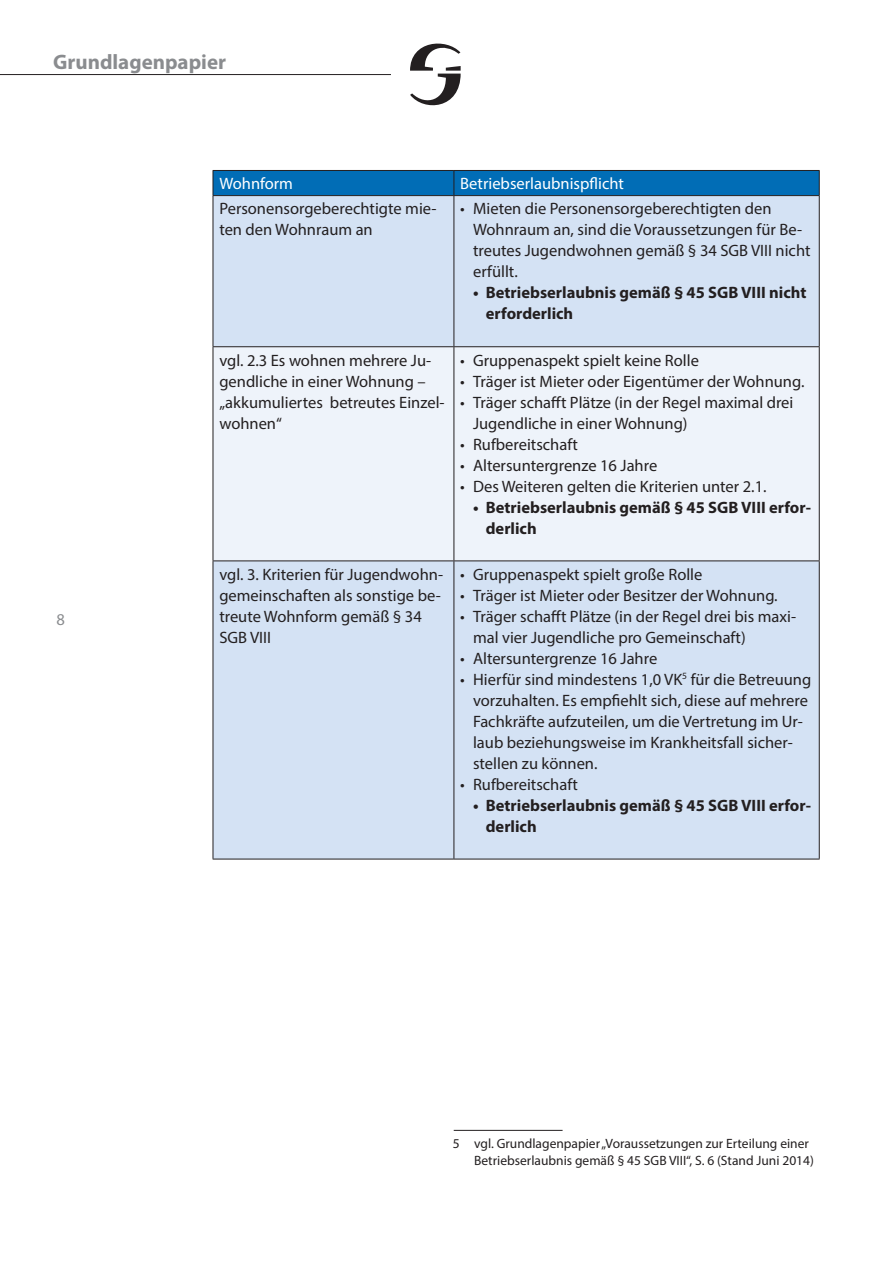
<style>
.page{position:relative;width:893px;height:1263px;background:#fff}
.page>*{position:absolute;margin:0;border:0;box-sizing:border-box;transform-origin:0 0}
.t1{font:700 21px "Myriad Pro";color:#8a8c8f}
.Tabelle{font:16.5px/21px "Myriad Pro";color:#231f20}
.t2{font:700 16.5px/21px "Myriad Pro";color:#231f20}
.Tabelle-2{font:16.5px "Myriad Pro";color:#fff}
.t3{font:16.5px "Myriad Pro";color:#8a8c8f}
.Fußnotentext{font:13.5px/16.5px "Myriad Pro";color:#231f20}
</style>
<div class="page">
<svg style="left:410px;top:44px;width:51px;height:61px"></svg>
<hr style="left:0;top:74px;width:391px;height:1px;background:#231f20">
<div style="left:214px;top:196px;width:605px;height:663px;background:#d4e2f4"></div>
<div style="left:214px;top:347px;width:605px;height:213px;background:#eef3fa"></div>
<hr style="left:213px;top:346px;width:241px;height:1px;background:#231f20">
<hr style="left:454px;top:346px;width:366px;height:1px;background:#231f20">
<hr style="left:213px;top:560px;width:241px;height:1px;background:#231f20">
<hr style="left:454px;top:560px;width:366px;height:1px;background:#231f20">
<hr style="left:213px;top:859px;width:241px;height:1px;background:#231f20">
<hr style="left:454px;top:859px;width:366px;height:1px;background:#231f20">
<hr style="left:213px;top:196px;width:1px;height:150px;background:#231f20">
<hr style="left:213px;top:347px;width:1px;height:213px;background:#231f20">
<hr style="left:213px;top:561px;width:1px;height:298px;background:#231f20">
<svg style="left:213px;top:170px;width:607px;height:26px;background:#0467aa"></svg>
<hr style="left:454px;top:196px;width:1px;height:150px;background:#231f20">
<hr style="left:819px;top:196px;width:1px;height:150px;background:#231f20">
<hr style="left:454px;top:347px;width:1px;height:213px;background:#231f20">
<hr style="left:819px;top:347px;width:1px;height:213px;background:#231f20">
<hr style="left:454px;top:561px;width:1px;height:298px;background:#231f20">
<hr style="left:819px;top:561px;width:1px;height:298px;background:#231f20">
<hr style="left:454px;top:1130px;width:109px;height:1px;background:#231f20">
<p class="t1" style="left:53px;top:48px;width:174px">Grundlagenpapier</p>
<p class="t3" style="left:56px;top:609px;width:10px">8</p>
<p class="Tabelle-2" style="left:219px;top:173px;width:75px">Wohnform</p>
<p class="Tabelle-2" style="left:460px;top:173px;width:165px">Betriebserlaubnispflicht</p>
<p class="Tabelle" style="left:219px;top:198px;width:219px">Personensorgeberechtigte mie&shy;ten den Wohnraum an</p>
<p class="Tabelle" style="left:473px;top:198px;width:339px;text-indent:-13px">• Mieten die Personensorgeberechtigten den Wohnraum an, sind die Voraussetzungen für Be&shy;treutes Jugendwohnen gemäß § 34 SGB VIII nicht erfüllt.</p>
<p class="t2" style="left:486px;top:282px;width:322px;text-indent:-13px">• Betriebserlaubnis gemäß § 45 SGB VIII nicht erforderlich</p>
<p class="Tabelle" style="left:219px;top:349px;width:227px">vgl. 2.3 Es wohnen mehrere Ju&shy;gendliche in einer Wohnung – „akkumuliertes betreutes Einzel&shy;wohnen“</p>
<p class="Tabelle" style="left:460px;top:349px;width:240px">• Gruppenaspekt spielt keine Rolle</p>
<p class="Tabelle" style="left:460px;top:370px;width:346px">• Träger ist Mieter oder Eigentümer der Wohnung.</p>
<p class="Tabelle" style="left:473px;top:391px;width:322px;text-indent:-13px">• Träger schafft Plätze (in der Regel maximal drei<br>Jugendliche in einer Wohnung)</p>
<p class="Tabelle" style="left:460px;top:433px;width:119px">• Rufbereitschaft</p>
<p class="Tabelle" style="left:460px;top:454px;width:198px">• Altersuntergrenze 16 Jahre</p>
<p class="Tabelle" style="left:460px;top:475px;width:308px">• Des Weiteren gelten die Kriterien unter 2.1.</p>
<p class="t2" style="left:486px;top:496px;width:327px;text-indent:-13px">• Betriebserlaubnis gemäß § 45 SGB VIII erfor&shy;derlich</p>
<p class="Tabelle" style="left:219px;top:563px;width:225px">vgl. 3. Kriterien für Jugendwohn&shy;gemeinschaften als sonstige be&shy;treute Wohnform gemäß § 34<br>SGB VIII</p>
<p class="Tabelle" style="left:460px;top:563px;width:244px">• Gruppenaspekt spielt große Rolle</p>
<p class="Tabelle" style="left:460px;top:584px;width:319px">• Träger ist Mieter oder Besitzer der Wohnung.</p>
<p class="Tabelle" style="left:473px;top:605px;width:325px;text-indent:-13px">• Träger schafft Plätze (in der Regel drei bis maxi&shy;mal vier Jugendliche pro Gemeinschaft)</p>
<p class="Tabelle" style="left:460px;top:647px;width:198px">• Altersuntergrenze 16 Jahre</p>
<p class="Tabelle" style="left:473px;top:668px;width:340px;text-indent:-13px">• Hierfür sind mindestens 1,0 VK<sup>5</sup> für die Betreuung vorzuhalten. Es empfiehlt sich, diese auf mehrere Fachkräfte aufzuteilen, um die Vertretung im Ur&shy;laub beziehungsweise im Krankheitsfall sicher&shy;stellen zu können.</p>
<p class="Tabelle" style="left:460px;top:773px;width:119px">• Rufbereitschaft</p>
<p class="t2" style="left:486px;top:794px;width:327px;text-indent:-13px">• Betriebserlaubnis gemäß § 45 SGB VIII erfor&shy;derlich</p>
<p class="Fußnotentext" style="left:474px;top:1135px;width:341px;text-indent:-21px">5 vgl. Grundlagenpapier „Voraussetzungen zur Erteilung einer<br>Betriebserlaubnis gemäß § 45 SGB VIII“, S. 6 (Stand Juni 2014)</p>
</div>
